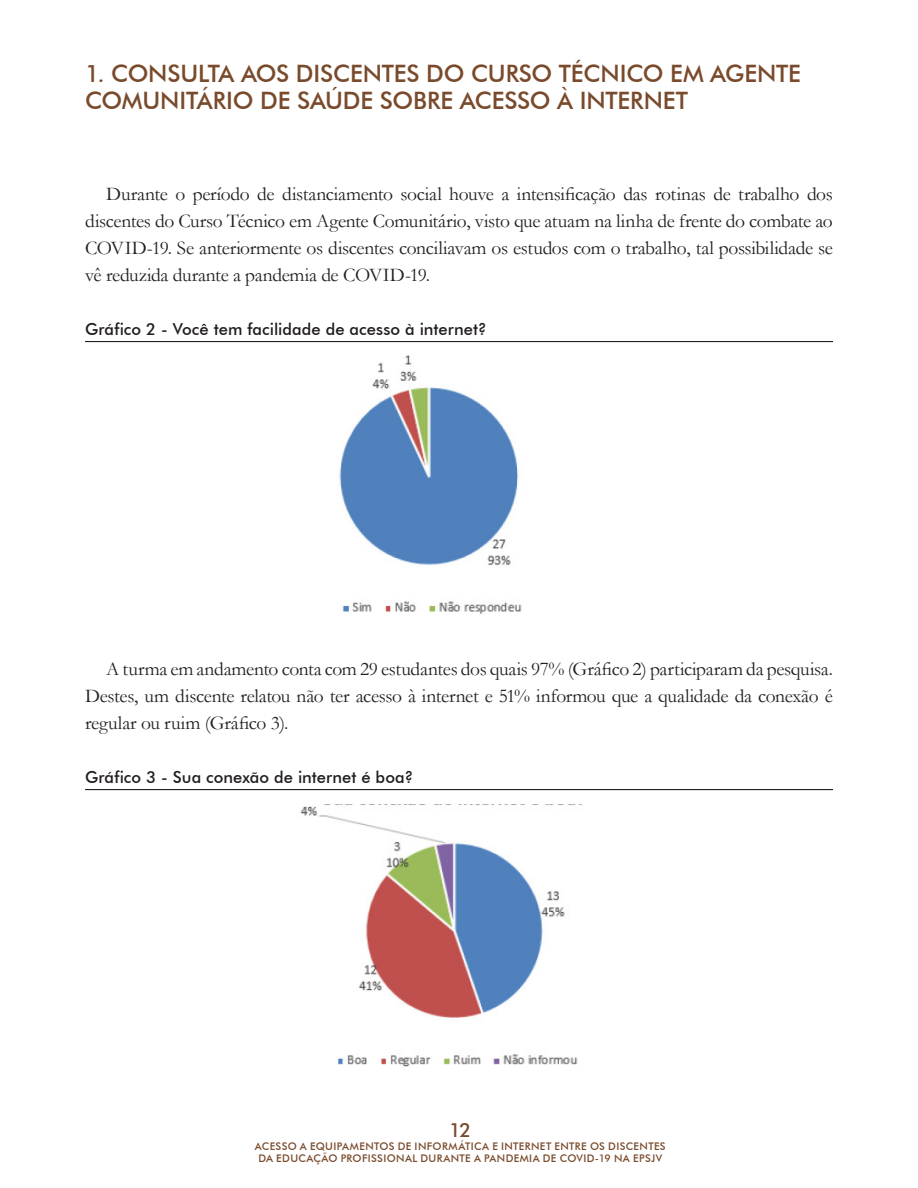
<style>
.page{position:relative;width:918px;height:1188px;background:#fff}
.page>*{position:absolute;margin:0;border:0;box-sizing:border-box;transform-origin:0 0}
.TÍTULO_1{font:500 24px/27px "Futura BT";letter-spacing:-.01em;color:#794a2b}
.TEXTO_CORRIDO{font:19.5px/27px "Garamond";letter-spacing:-.015em;color:#231f20;text-align:justify}
.t1{font:500 19.5px "Futura BT";color:#794a2b}
.TÍTULO_GRAFICO{font:500 16.5px "Futura BT";letter-spacing:.005em;color:#231f20}
.t2{font:500 10.5px/12.6px "Futura BT";letter-spacing:.03em;color:#794a2b;text-align:center}
</style>
<div class="page">
<hr style="left:85px;top:341px;width:748px;height:1px;background:#231f20">
<hr style="left:85px;top:789px;width:748px;height:1px;background:#231f20">
<img style="left:339px;top:355px;width:183px;height:259px">
<img style="left:300px;top:804px;width:283px;height:263px">
<p class="TÍTULO_1" style="left:85px;top:60px;width:718px">1. CONSULTA AOS DISCENTES DO CURSO TÉCNICO EM AGENTE<br>COMUNITÁRIO DE SAÚDE SOBRE ACESSO À INTERNET</p>
<p class="TEXTO_CORRIDO" style="left:85px;top:180px;width:749px;text-indent:21px">Durante o período de distanciamento social houve a intensificação das rotinas de trabalho dos discentes do Curso Técnico em Agente Comunitário, visto que atuam na linha de frente do combate ao COVID-19. Se anteriormente os discentes conciliavam os estudos com o trabalho, tal possibilidade se vê reduzida durante a pandemia de COVID-19.</p>
<p class="TÍTULO_GRAFICO" style="left:85px;top:319px;width:403px">Gráfico 2 - Você tem facilidade de acesso à internet?</p>
<p class="TEXTO_CORRIDO" style="left:85px;top:655px;width:749px;text-indent:21px">A turma em andamento conta com 29 estudantes dos quais 97% (Gráfico 2) participaram da pesquisa.<br>Destes, um discente relatou não ter acesso à internet e 51% informou que a qualidade da conexão é regular ou ruim (Gráfico 3).</p>
<p class="TÍTULO_GRAFICO" style="left:85px;top:767px;width:330px">Gráfico 3 - Sua conexão de internet é boa?</p>
<p class="t1" style="left:449px;top:1118px;width:24px">12</p>
<p class="t2" style="left:255px;top:1139px;width:412px">ACESSO A EQUIPAMENTOS DE INFORMÁTICA E INTERNET ENTRE OS DISCENTES<br>DA EDUCAÇÃO PROFISSIONAL DURANTE A PANDEMIA DE COVID-19 NA EPSJV</p>
</div>
